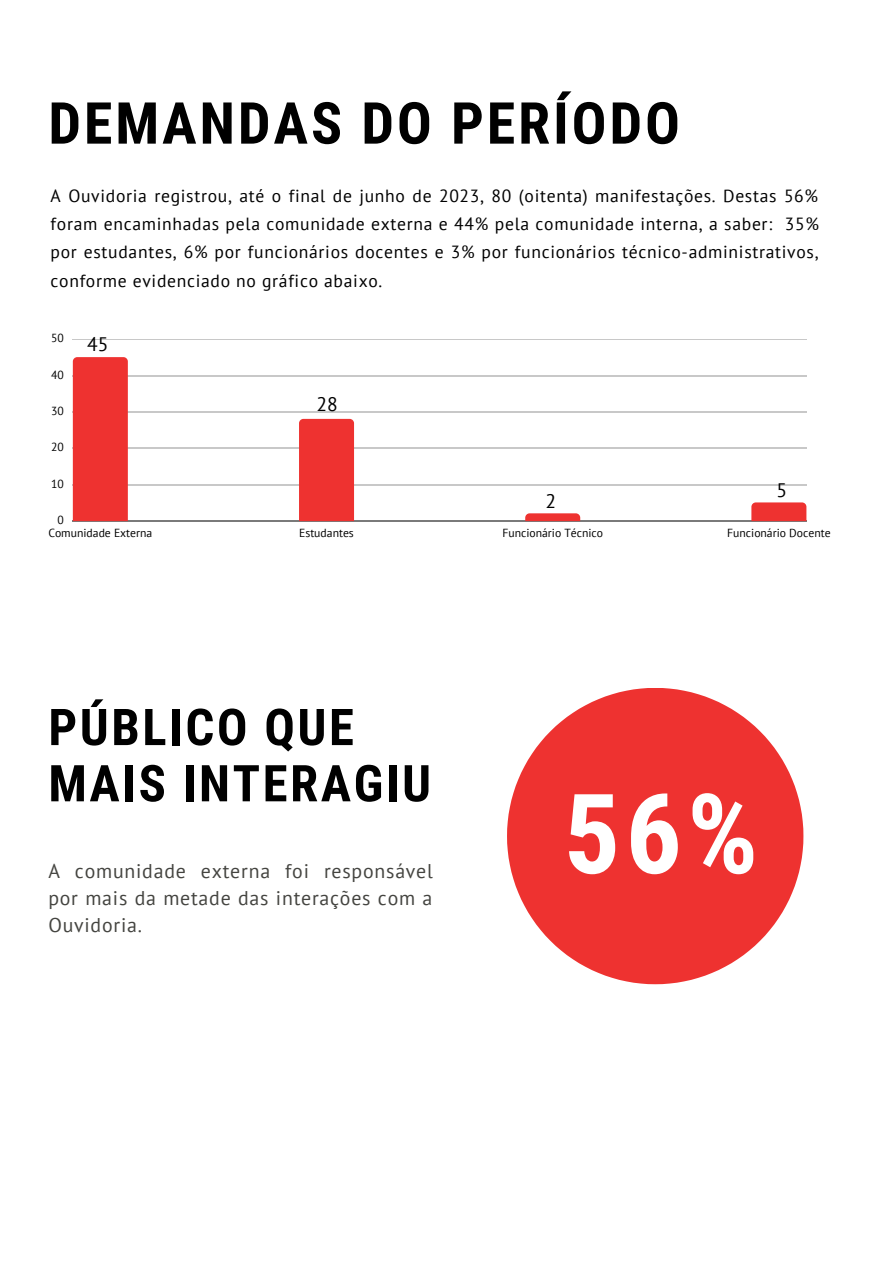
<style>
.page{position:relative;width:893px;height:1264px;background:#fff}
.page>*{position:absolute;margin:0;border:0;box-sizing:border-box;transform-origin:0 0}
.t1{font:700 110.85px "Roboto Condensed";color:#fff}
.t2{font:700 57.9px "Roboto Condensed";letter-spacing:.05em;color:#000}
.t3{font:700 50.7px/56.2px "Roboto Condensed";letter-spacing:.05em;color:#000}
.t4{font:19.8px/27px "PT Sans";letter-spacing:.04em;color:#444440;text-align:justify}
.t5{font:19.5px "PT Sans";color:#000}
.t6{font:17.55px/28px "PT Sans";letter-spacing:.04em;color:#000;text-align:justify}
.t7{font:11.7px "PT Sans";color:#000}
</style>
<div class="page">
<svg style="left:507px;top:688px;width:296px;height:296px;fill:#ee3230"></svg>
<hr style="left:73px;top:339px;width:733px;height:1px;background:#222">
<hr style="left:73px;top:375px;width:733px;height:1px;background:#222">
<hr style="left:73px;top:411px;width:733px;height:1px;background:#222">
<hr style="left:73px;top:448px;width:733px;height:1px;background:#222">
<hr style="left:73px;top:484px;width:733px;height:1px;background:#222">
<hr style="left:73px;top:520px;width:733px;height:1px;background:#222">
<div style="left:73px;top:357px;width:55px;height:164px;background:#ee3230"></div>
<div style="left:299px;top:419px;width:55px;height:102px;background:#ee3230"></div>
<svg style="left:525px;top:513px;width:55px;height:8px"></svg>
<svg style="left:751px;top:502px;width:55px;height:19px"></svg>
<p class="t2" style="left:48px;top:90px;width:633px">DEMANDAS DO PERÍODO</p>
<p class="t6" style="left:51px;top:182px;width:769px">A Ouvidoria registrou, até o final de junho de 2023, 80 (oitenta) manifestações. Destas 56% foram encaminhadas pela comunidade externa e 44% pela comunidade interna, a saber: 35% por estudantes, 6% por funcionários docentes e 3% por funcionários técnico-administrativos, conforme evidenciado no gráfico abaixo.</p>
<p class="t7" style="left:51px;top:330px;width:14px">50</p>
<p class="t7" style="left:51px;top:367px;width:14px">40</p>
<p class="t7" style="left:51px;top:403px;width:14px">30</p>
<p class="t7" style="left:51px;top:439px;width:14px">20</p>
<p class="t7" style="left:51px;top:476px;width:14px">10</p>
<p class="t7" style="left:57px;top:512px;width:8px">0</p>
<p class="t5" style="left:87px;top:331px;width:23px">45</p>
<p class="t5" style="left:316px;top:391px;width:23px">28</p>
<p class="t5" style="left:545px;top:488px;width:12px">2</p>
<p class="t5" style="left:776px;top:477px;width:12px">5</p>
<p class="t7" style="left:48px;top:525px;width:105px">Comunidade Externa</p>
<p class="t7" style="left:299px;top:525px;width:56px">Estudantes</p>
<p class="t7" style="left:502px;top:525px;width:102px">Funcionário Técnico</p>
<p class="t7" style="left:727px;top:525px;width:105px">Funcionário Docente</p>
<p class="t3" style="left:48px;top:699px;width:384px">PÚBLICO QUE<br>MAIS INTERAGIU</p>
<p class="t4" style="left:48px;top:857px;width:386px">A comunidade externa foi responsável por mais da metade das interações com a Ouvidoria.</p>
<p class="t1" style="left:564px;top:770px;width:196px">56%</p>
</div>
